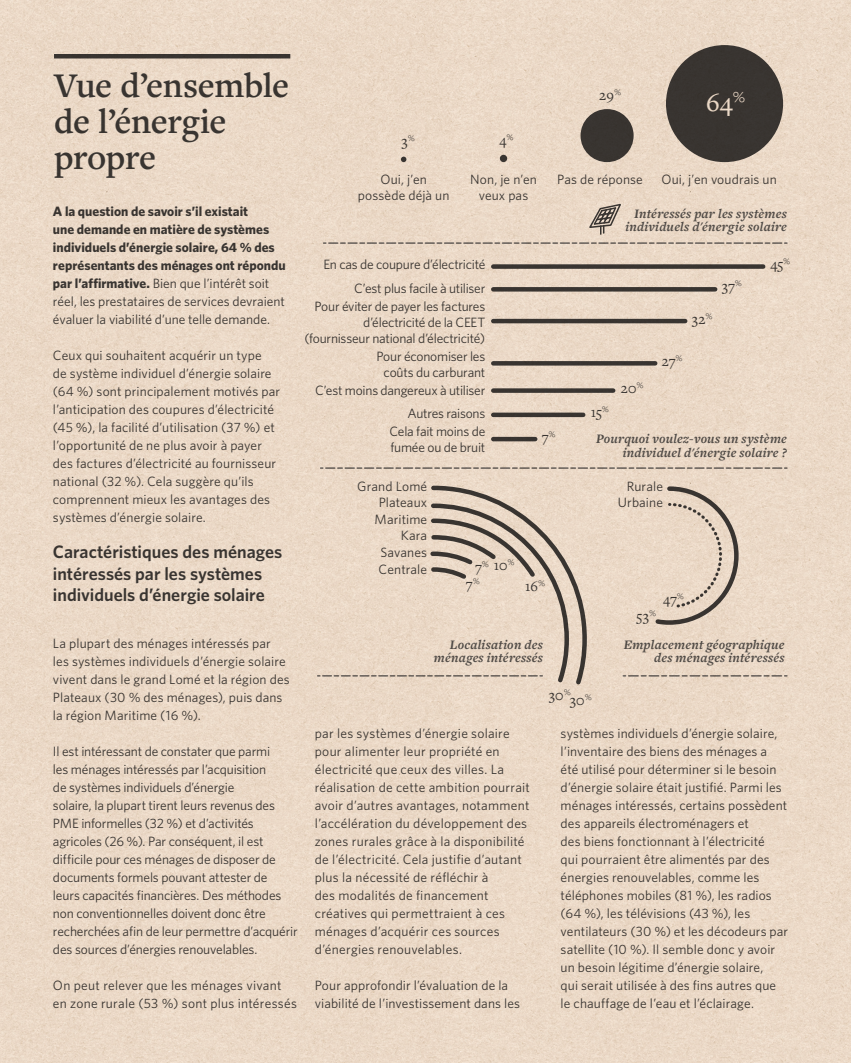
<style>
.page{position:relative;width:851px;height:1063px;background:#fff}
.page>*{position:absolute;margin:0;border:0;box-sizing:border-box;transform-origin:0 0}
.t1{font:600 36px/36px "Freight Text Pro";letter-spacing:-.01em;color:#3e3e3f}
.t2{font:500 27px "Freight Text Pro";color:#fff}
.t3{font:600 18px/21.6px "Whitney HTF";color:#3e3e3f}
.t4{font:15px "Freight Text Pro";letter-spacing:.005em;color:#3e3e3f}
.t5{font:13.5px/18px "Whitney HTF";letter-spacing:.01em;color:#3e3e3f}
.t6{font:13.5px/18px "Whitney HTF";letter-spacing:-.01em;color:#3e3e3f}
.t7{font:13.5px/16.2px "Whitney";letter-spacing:-.015em;color:#3e3e3f;text-align:right}
.t8{font:700 13.5px/18px "Whitney HTF";color:#3e3e3f}
.t9{font:italic 700 13.5px/13.5px "Freight Text Pro";letter-spacing:.015em;color:#57585a;text-align:right}
.t10{font:13.5px/16.6px "Whitney";letter-spacing:.01em;color:#3e3e3f;text-align:right}
.t11{font:8.7px "Freight Text Pro";color:#3e3e3f}
.s1{font-weight:400}
</style>
<div class="page">
<img style="left:0;top:0;width:850px;height:1063px">
<h1 class="t1" style="left:54px;top:66px;width:237px">Vue d’ensemble de l’énergie propre</h1>
<p class="t4" style="left:401px;top:131px;width:15px">3<sup>%</sup></p>
<p class="t4" style="left:499px;top:131px;width:15px">4<sup>%</sup></p>
<p class="t4" style="left:599px;top:86px;width:23px">29<sup>%</sup></p>
<h2 class="t2" style="left:706px;top:84px;width:40px">64<sup>%</sup></h2>
<p class="t7" style="left:380px;top:171px;width:48px">Oui, j’en</p>
<p class="t10" style="left:661px;top:171px;width:117px">Oui, j’en voudrais un</p>
<p class="t10" style="left:358px;top:187px;width:93px">possède déjà un</p>
<p class="t10" style="left:557px;top:171px;width:87px">Pas de réponse</p>
<p class="t10" style="left:470px;top:171px;width:68px;line-height:16.2px;text-align:center">Non, je n’en veux pas</p>
<p class="t8" style="left:53px;top:202px;width:234px">A la question de savoir s’il existait<br>une demande en matière de systèmes individuels d’énergie solaire, 64 % des représentants des ménages ont répondu par l’affirmative. <span class="s1">Bien que l’intérêt soit réel, les prestataires de services devraient évaluer la viabilité d’une telle demande.</span></p>
<p class="t5" style="left:53px;top:346px;width:228px">Ceux qui souhaitent acquérir un type<br>de système individuel d’énergie solaire (64 %) sont principalement motivés par l’anticipation des coupures d’électricité (45 %), la facilité d’utilisation (37 %) et l’opportunité de ne plus avoir à payer des factures d’électricité au fournisseur national (32 %). Cela suggère qu’ils comprennent mieux les avantages des systèmes d’énergie solaire.</p>
<h3 class="t3" style="left:53px;top:540px;width:231px">Caractéristiques des ménages intéressés par les systèmes individuels d’énergie solaire</h3>
<p class="t5" style="left:53px;top:634px;width:238px">La plupart des ménages intéressés par les systèmes individuels d’énergie solaire vivent dans le grand Lomé et la région des Plateaux (30 % des ménages), puis dans la région Maritime (16 %).</p>
<p class="t6" style="left:53px;top:742px;width:246px">Il est intéressant de constater que parmi<br>les ménages intéressés par l’acquisition<br>de systèmes individuels d’énergie<br>solaire, la plupart tirent leurs revenus des PME informelles (32 %) et d’activités agricoles (26 %). Par conséquent, il est difficile pour ces ménages de disposer de documents formels pouvant attester de leurs capacités financières. Des méthodes non conventionnelles doivent donc être recherchées afin de leur permettre d’acquérir des sources d’énergies renouvelables.</p>
<p class="t5" style="left:53px;top:976px;width:245px">On peut relever que les ménages vivant en zone rurale (53 %) sont plus intéressés</p>
<p class="t9" style="left:625px;top:206px;width:163px">Intéressés par les systèmes individuels d'énergie solaire</p>
<p class="t4" style="left:770px;top:254px;width:21px">45<sup>%</sup></p>
<p class="t7" style="left:323px;top:252px;width:163px;line-height:23.7px">En cas de coupure d’électricité<br>C’est plus facile à utiliser</p>
<p class="t7" style="left:304px;top:298px;width:182px">Pour éviter de payer les factures d’électricité de la CEET (fournisseur national d’électricité)</p>
<p class="t7" style="left:376px;top:348px;width:110px;text-align:center">Pour économiser les coûts du carburant</p>
<p class="t7" style="left:315px;top:378px;width:172px;line-height:23.7px">C’est moins dangereux à utiliser<br>Autres raisons</p>
<p class="t7" style="left:389px;top:423px;width:97px;text-align:left">Cela fait moins de fumée ou de bruit</p>
<p class="t4" style="left:721px;top:276px;width:21px">37<sup>%</sup></p>
<p class="t4" style="left:691px;top:309px;width:22px">32<sup>%</sup></p>
<p class="t4" style="left:661px;top:351px;width:22px">27<sup>%</sup></p>
<p class="t4" style="left:620px;top:378px;width:24px">20<sup>%</sup></p>
<p class="t4" style="left:590px;top:402px;width:19px">15<sup>%</sup></p>
<p class="t4" style="left:541px;top:427px;width:15px">7<sup>%</sup></p>
<p class="t9" style="left:596px;top:432px;width:192px">Pourquoi voulez-vous un système individuel d'énergie solaire ?</p>
<p class="t10" style="left:357px;top:477px;width:71px">Grand Lomé<br>Plateaux<br>Maritime<br>Kara<br>Savanes<br>Centrale</p>
<p class="t10" style="left:617px;top:478px;width:47px;line-height:16.2px">Rurale<br>Urbaine</p>
<p class="t4" style="left:493px;top:555px;width:22px">10<sup>%</sup></p>
<p class="t4" style="left:475px;top:557px;width:15px">7<sup>%</sup></p>
<p class="t4" style="left:466px;top:574px;width:15px">7<sup>%</sup></p>
<p class="t4" style="left:525px;top:576px;width:21px">16<sup>%</sup></p>
<p class="t4" style="left:663px;top:589px;width:22px">47<sup>%</sup></p>
<p class="t4" style="left:636px;top:606px;width:21px">53<sup>%</sup></p>
<p class="t9" style="left:434px;top:637px;width:110px">Localisation des ménages intéressés</p>
<p class="t9" style="left:623px;top:637px;width:162px">Emplacement géographique des ménages intéressés</p>
<p class="t11" style="left:564px;top:686px;width:8px">%</p>
<p class="t4" style="left:548px;top:685px;width:16px">30</p>
<p class="t11" style="left:585px;top:691px;width:8px">%</p>
<p class="t4" style="left:569px;top:690px;width:16px">30</p>
<p class="t5" style="left:560px;top:724px;width:229px">systèmes individuels d’énergie solaire, l’inventaire des biens des ménages a été utilisé pour déterminer si le besoin d’énergie solaire était justifié. Parmi les ménages intéressés, certains possèdent des appareils électroménagers et<br>des biens fonctionnant à l’électricité<br>qui pourraient être alimentés par des énergies renouvelables, comme les téléphones mobiles (81 %), les radios (64 %), les télévisions (43 %), les ventilateurs (30 %) et les décodeurs par satellite (10 %). Il semble donc y avoir un besoin légitime d’énergie solaire,<br>qui serait utilisée à des fins autres que le chauffage de l’eau et l’éclairage.</p>
<p class="t5" style="left:315px;top:724px;width:217px">par les systèmes d’énergie solaire pour alimenter leur propriété en électricité que ceux des villes. La réalisation de cette ambition pourrait avoir d’autres avantages, notamment l’accélération du développement des zones rurales grâce à la disponibilité de l’électricité. Cela justifie d’autant plus la nécessité de réfléchir à<br>des modalités de financement créatives qui permettraient à ces ménages d’acquérir ces sources d’énergies renouvelables.</p>
<p class="t5" style="left:315px;top:976px;width:207px">Pour approfondir l’évaluation de la viabilité de l’investissement dans les</p>
</div>
